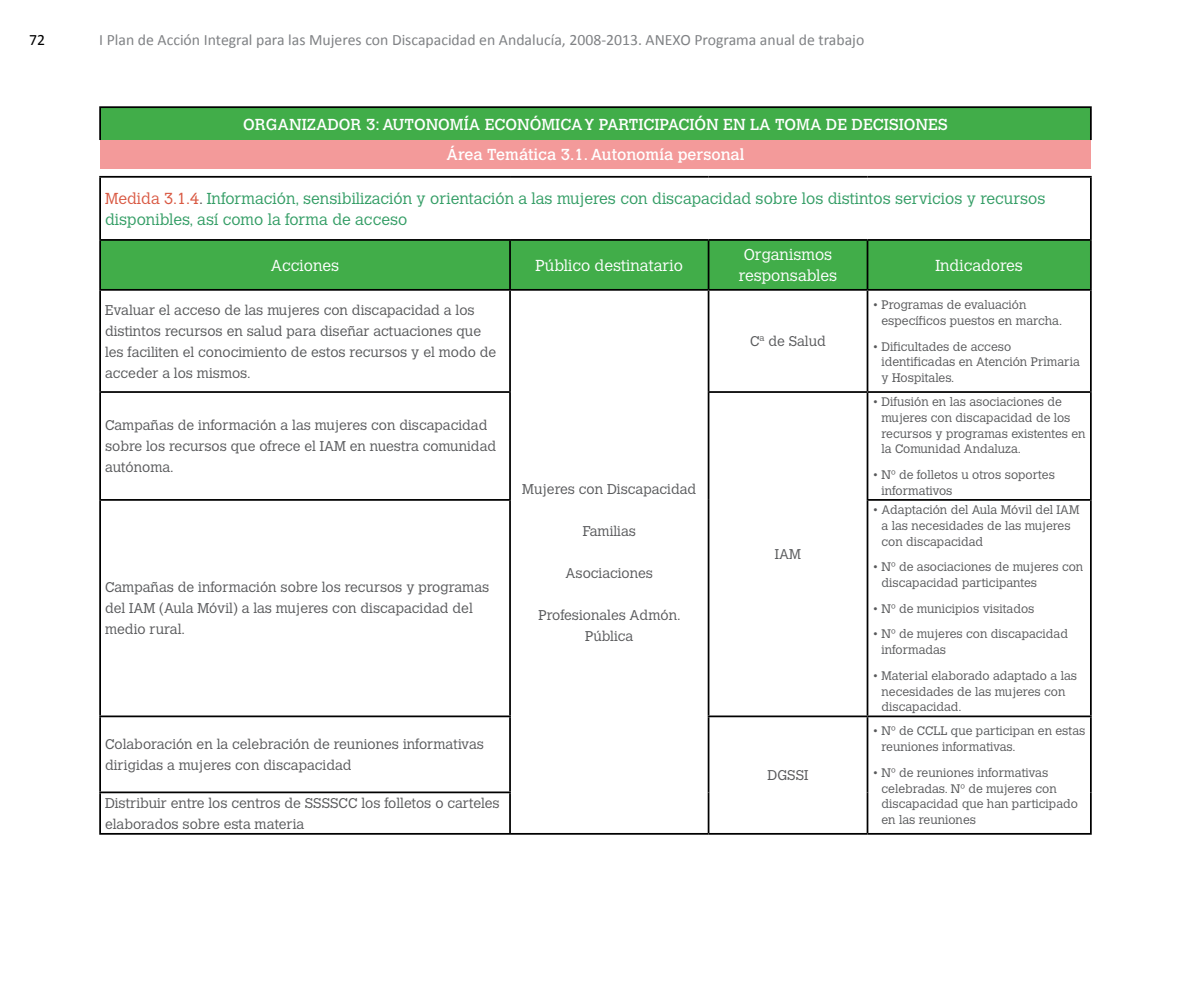
<style>
.page{position:relative;width:1191px;height:993px;background:#fff}
.page>*{position:absolute;margin:0;border:0;box-sizing:border-box;transform-origin:0 0}
.t1{font:300 15.75px/21px "Calvert";color:#339d65}
.t2{font:15.75px "Calibri";color:#808285}
.t3{font:15.75px/30.8px "Calvert";color:#fff;text-align:center}
.t4{font:300 15.75px/21px "Calvert";color:#fff;text-align:center}
.t5{font:15.75px "Calibri";color:#000}
.t6{font:300 14px/21px "Calvert";color:#58595b}
.t7{font:300 12.25px/15.8px "Calvert";color:#58595b}
.s1{color:#d95943}
.s2{color:#58595b}
</style>
<div class="page">
<div style="left:100px;top:107px;width:990px;height:33px;background:#41ad49"></div>
<div style="left:100px;top:140px;width:990px;height:29px;background:#f39a9a"></div>
<hr style="left:1090px;top:108px;width:1px;height:32px;background:#000">
<hr style="left:99px;top:106px;width:992px;height:2px;background:#000">
<hr style="left:99px;top:108px;width:2px;height:32px;background:#000">
<div style="left:101px;top:241px;width:989px;height:48px;background:#41ad49"></div>
<hr style="left:509px;top:290px;width:2px;height:101px;background:#000">
<hr style="left:707px;top:290px;width:2px;height:101px;background:#000">
<hr style="left:866px;top:290px;width:2px;height:101px;background:#000">
<hr style="left:99px;top:391px;width:412px;height:2px;background:#000">
<hr style="left:509px;top:393px;width:2px;height:106px;background:#000">
<hr style="left:707px;top:391px;width:160px;height:2px;background:#000">
<hr style="left:707px;top:393px;width:2px;height:106px;background:#000">
<hr style="left:867px;top:391px;width:224px;height:2px;background:#000">
<hr style="left:866px;top:393px;width:2px;height:106px;background:#000">
<hr style="left:99px;top:499px;width:412px;height:1px;background:#000">
<hr style="left:509px;top:500px;width:2px;height:215px;background:#000">
<hr style="left:707px;top:499px;width:2px;height:216px;background:#000">
<hr style="left:866px;top:499px;width:225px;height:1px;background:#000">
<hr style="left:866px;top:500px;width:2px;height:215px;background:#000">
<hr style="left:99px;top:715px;width:412px;height:2px;background:#000">
<hr style="left:509px;top:717px;width:2px;height:74px;background:#000">
<hr style="left:707px;top:715px;width:160px;height:2px;background:#000">
<hr style="left:707px;top:717px;width:2px;height:75px;background:#000">
<hr style="left:867px;top:715px;width:224px;height:2px;background:#000">
<hr style="left:866px;top:717px;width:2px;height:75px;background:#000">
<hr style="left:99px;top:791px;width:412px;height:2px;background:#000">
<hr style="left:509px;top:793px;width:2px;height:39px;background:#000">
<hr style="left:707px;top:792px;width:2px;height:40px;background:#000">
<hr style="left:866px;top:792px;width:2px;height:40px;background:#000">
<hr style="left:99px;top:176px;width:411px;height:2px;background:#000">
<hr style="left:99px;top:178px;width:2px;height:61px;background:#000">
<hr style="left:510px;top:176px;width:198px;height:2px;background:#000">
<hr style="left:708px;top:176px;width:159px;height:2px;background:#000">
<hr style="left:867px;top:176px;width:224px;height:2px;background:#000">
<hr style="left:1090px;top:178px;width:1px;height:61px;background:#000">
<hr style="left:99px;top:239px;width:411px;height:2px;background:#000">
<hr style="left:99px;top:241px;width:2px;height:48px;background:#000">
<hr style="left:510px;top:239px;width:198px;height:2px;background:#000">
<hr style="left:509px;top:241px;width:2px;height:48px;background:#000">
<hr style="left:708px;top:239px;width:159px;height:2px;background:#000">
<hr style="left:707px;top:241px;width:2px;height:48px;background:#000">
<hr style="left:867px;top:239px;width:224px;height:2px;background:#000">
<hr style="left:866px;top:241px;width:2px;height:48px;background:#000">
<hr style="left:1090px;top:241px;width:1px;height:48px;background:#000">
<hr style="left:99px;top:289px;width:411px;height:1px;background:#000">
<hr style="left:99px;top:290px;width:2px;height:101px;background:#000">
<hr style="left:510px;top:289px;width:198px;height:1px;background:#000">
<hr style="left:708px;top:289px;width:159px;height:1px;background:#000">
<hr style="left:867px;top:289px;width:224px;height:1px;background:#000">
<hr style="left:1090px;top:290px;width:1px;height:101px;background:#000">
<hr style="left:99px;top:393px;width:2px;height:106px;background:#000">
<hr style="left:1090px;top:393px;width:1px;height:106px;background:#000">
<hr style="left:99px;top:500px;width:2px;height:215px;background:#000">
<hr style="left:1090px;top:500px;width:1px;height:215px;background:#000">
<hr style="left:99px;top:717px;width:2px;height:74px;background:#000">
<hr style="left:1090px;top:717px;width:1px;height:75px;background:#000">
<hr style="left:99px;top:793px;width:2px;height:39px;background:#000">
<hr style="left:1090px;top:792px;width:1px;height:40px;background:#000">
<hr style="left:99px;top:832px;width:411px;height:2px;background:#000">
<hr style="left:510px;top:832px;width:198px;height:2px;background:#000">
<hr style="left:708px;top:832px;width:159px;height:2px;background:#000">
<hr style="left:867px;top:832px;width:224px;height:2px;background:#000">
<p class="t5" style="left:29px;top:30px;width:17px">72</p>
<p class="t2" style="left:99px;top:30px;width:766px">I Plan de Acción Integral para las Mujeres con Discapacidad en Andalucía, 2008-2013. ANEXO Programa anual de trabajo</p>
<p class="t3" style="left:243px;top:109px;width:706px">ORGANIZADOR 3: AUTONOMÍA ECONÓMICA Y PARTICIPACIÓN EN LA TOMA DE DECISIONES<br>Área Temática 3.1. Autonomía personal</p>
<p class="t1" style="left:105px;top:188px;width:941px"><span class="s1">Medida 3.1.4</span><span class="s2">.</span> Información, sensibilización y orientación a las mujeres con discapacidad sobre los distintos servicios y recursos disponibles, así como la forma de acceso</p>
<p class="t4" style="left:271px;top:255px;width:70px">Acciones</p>
<p class="t4" style="left:535px;top:255px;width:149px">Público destinatario</p>
<p class="t4" style="left:739px;top:244px;width:100px">Organismos responsables</p>
<p class="t4" style="left:935px;top:255px;width:89px">Indicadores</p>
<p class="t6" style="left:105px;top:299px;width:393px">Evaluar el acceso de las mujeres con discapacidad a los distintos recursos en salud para diseñar actuaciones que les faciliten el conocimiento de estos recursos y el modo de acceder a los mismos.</p>
<p class="t7" style="left:881px;top:297px;width:182px;text-indent:-9px">• Programas de evaluación específicos puestos en marcha.</p>
<p class="t7" style="left:881px;top:338px;width:200px;text-indent:-9px">• Dificultades de acceso identificadas en Atención Primaria y Hospitales.</p>
<p class="t6" style="left:750px;top:331px;width:77px">Cª de Salud</p>
<p class="t6" style="left:105px;top:415px;width:392px">Campañas de información a las mujeres con discapacidad sobre los recursos que ofrece el IAM en nuestra comunidad autónoma.</p>
<p class="t6" style="left:105px;top:577px;width:385px">Campañas de información sobre los recursos y programas del IAM (Aula Móvil) a las mujeres con discapacidad del medio rural.</p>
<p class="t6" style="left:522px;top:478px;width:175px">Mujeres con Discapacidad</p>
<p class="t6" style="left:582px;top:520px;width:55px">Familias</p>
<p class="t6" style="left:565px;top:562px;width:89px">Asociaciones</p>
<p class="t6" style="left:538px;top:604px;width:144px;text-align:center">Profesionales Admón.<br>Pública</p>
<p class="t6" style="left:105px;top:733px;width:380px">Colaboración en la celebración de reuniones informativas dirigidas a mujeres con discapacidad</p>
<p class="t6" style="left:105px;top:792px;width:396px">Distribuir entre los centros de SSSSCC los folletos o carteles elaborados sobre esta materia</p>
<p class="t6" style="left:775px;top:544px;width:28px">IAM</p>
<p class="t6" style="left:767px;top:765px;width:42px">DGSSI</p>
<p class="t7" style="left:881px;top:394px;width:206px;text-indent:-9px">• Difusión en las asociaciones de mujeres con discapacidad de los recursos y programas existentes en la Comunidad Andaluza.</p>
<p class="t7" style="left:881px;top:467px;width:175px;text-indent:-9px">• Nº de folletos u otros soportes informativos</p>
<p class="t7" style="left:881px;top:502px;width:199px;text-indent:-9px">• Adaptación del Aula Móvil del IAM a las necesidades de las mujeres con discapacidad</p>
<p class="t7" style="left:881px;top:559px;width:203px;text-indent:-9px">• Nº de asociaciones de mujeres con discapacidad participantes</p>
<p class="t7" style="left:872px;top:600px;width:163px">• Nº de municipios visitados</p>
<p class="t7" style="left:881px;top:626px;width:188px;text-indent:-9px">• Nº de mujeres con discapacidad informadas</p>
<p class="t7" style="left:881px;top:667px;width:197px;text-indent:-9px">• Material elaborado adaptado a las necesidades de las mujeres con discapacidad.</p>
<p class="t7" style="left:881px;top:723px;width:205px;text-indent:-9px">• Nº de CCLL que participan en estas reuniones informativas.</p>
<p class="t7" style="left:881px;top:764px;width:198px;text-indent:-9px">• Nº de reuniones informativas celebradas. Nº de mujeres con discapacidad que han participado en las reuniones</p>
</div>
